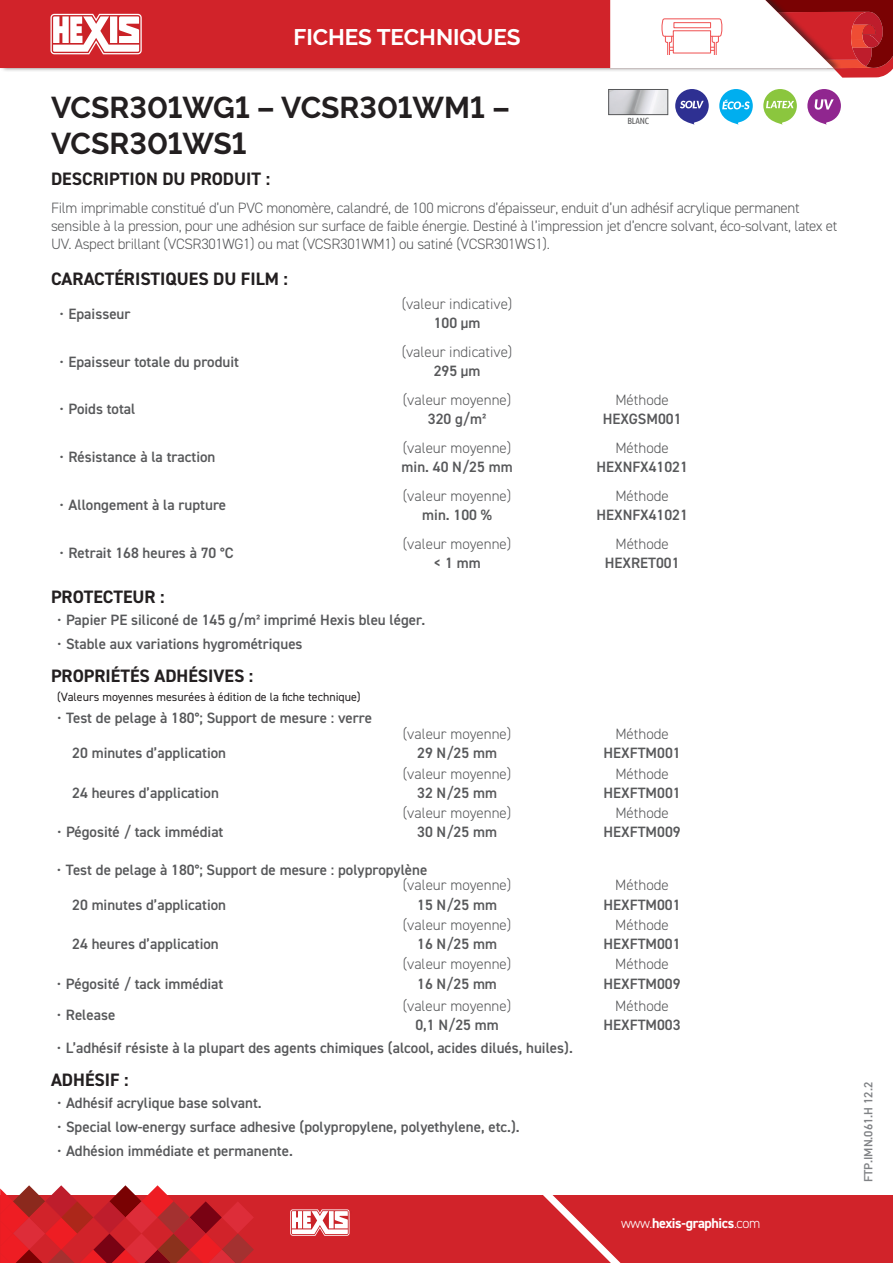
<style>
.page{position:relative;width:893px;height:1263px;background:#fff}
.page>*{position:absolute;margin:0;border:0;box-sizing:border-box;transform-origin:0 0}
.t1{font:700 30px/36px "Raleway";color:#231f20}
.t2{font:700 22.5px "Raleway";color:#fff}
.t3{font:700 18px "DIN2014";color:#231f20}
.t4{font:600 15px "DIN2014";color:#57585a}
.t5{font:300 15px/18px "DIN2014";letter-spacing:-.02em;color:#57585a}
.t6{font:300 15px "DIN2014";color:#57585a}
.t7{font:700 14.1px "DIN2014";letter-spacing:-.025em;color:#fff}
.t8{font:12px "DIN2014";color:#231f20}
.t9{font:600 12px "DIN2014";color:#808285}
.t10{font:9px "Ubuntu Condensed";letter-spacing:-.025em;color:#545557}
.s1{font-weight:400}
.s2{font-weight:300}
</style>
<div class="page">
<div style="left:0;top:0;width:841px;height:73px;background:#231f20;opacity:.6"></div>
<div style="left:0;top:0;width:610px;height:68px;background:#d1232a"></div>
<div style="left:0;top:1195px;width:893px;height:68px;background:#d1232a"></div>
<svg style="left:543px;top:1195px;width:78px;height:68px"></svg>
<svg style="left:50px;top:14px;width:95px;height:40px"></svg>
<svg style="left:290px;top:1209px;width:60px;height:27px;background:#edb5b6"></svg>
<svg style="left:0;top:1185px;width:254px;height:78px"></svg>
<svg style="left:610px;top:0;width:283px;height:78px"></svg>
<img style="left:610px;top:91px;width:56px;height:22px">
<div style="left:608px;top:89px;width:60px;height:26px;border:1px solid #57585a"></div>
<svg style="left:675px;top:89px;width:34px;height:36px"></svg>
<svg style="left:719px;top:89px;width:34px;height:36px"></svg>
<svg style="left:763px;top:89px;width:34px;height:36px"></svg>
<svg style="left:807px;top:89px;width:34px;height:36px"></svg>
<h2 class="t2" style="left:293px;top:24px;width:229px">FICHES TECHNIQUES</h2>
<h1 class="t1" style="left:51px;top:89px;width:461px">VCSR301WG1 – VCSR301WM1 –<br>VCSR301WS1</h1>
<p class="t10" style="left:627px;top:115px;width:23px">BLANC</p>
<p class="t3" style="left:51px;top:166px;width:221px">DESCRIPTION DU PRODUIT :</p>
<p class="t5" style="left:51px;top:199px;width:788px">Film imprimable constitué d’un PVC monomère, calandré, de 100 microns d’épaisseur, enduit d’un adhésif acrylique permanent sensible à la pression, pour une adhésion sur surface de faible énergie. Destiné à l’impression jet d’encre solvant, éco-solvant, latex et<br>UV. Aspect brillant (VCSR301WG1) ou mat (VCSR301WM1) ou satiné (VCSR301WS1).</p>
<p class="t3" style="left:51px;top:266px;width:238px">CARACTÉRISTIQUES DU FILM :</p>
<p class="t4" style="left:60px;top:303px;width:73px"><span class="s1">•</span> Epaisseur</p>
<p class="t6" style="left:402px;top:295px;width:112px">(valeur indicative)</p>
<p class="t4" style="left:434px;top:313px;width:48px">100 µm</p>
<p class="t4" style="left:60px;top:351px;width:181px"><span class="s1">•</span> Epaisseur totale du produit</p>
<p class="t4" style="left:60px;top:399px;width:77px"><span class="s1">•</span> Poids total</p>
<p class="t4" style="left:60px;top:447px;width:157px"><span class="s1">•</span> Résistance à la traction</p>
<p class="t4" style="left:60px;top:495px;width:168px"><span class="s1">•</span> Allongement à la rupture</p>
<p class="t4" style="left:60px;top:543px;width:176px"><span class="s1">•</span> Retrait 168 heures à 70 °C</p>
<p class="t6" style="left:402px;top:343px;width:112px">(valeur indicative)</p>
<p class="t4" style="left:434px;top:361px;width:48px">295 µm</p>
<p class="t6" style="left:403px;top:391px;width:110px">(valeur moyenne)</p>
<p class="t4" style="left:428px;top:409px;width:60px">320 g/m²</p>
<p class="t6" style="left:403px;top:438px;width:110px">(valeur moyenne)</p>
<p class="t4" style="left:402px;top:457px;width:113px">min. 40 N/25 mm</p>
<p class="t6" style="left:403px;top:486px;width:110px">(valeur moyenne)</p>
<p class="t4" style="left:422px;top:505px;width:71px">min. 100 %</p>
<p class="t6" style="left:403px;top:534px;width:110px">(valeur moyenne)</p>
<p class="t4" style="left:434px;top:553px;width:49px">&lt; 1 mm</p>
<p class="t3" style="left:51px;top:585px;width:115px">PROTECTEUR :</p>
<p class="t4" style="left:57px;top:610px;width:370px"><span class="s1">•</span> Papier PE siliconé de 145 g/m² imprimé Hexis bleu léger.</p>
<p class="t4" style="left:57px;top:634px;width:247px"><span class="s1">•</span> Stable aux variations hygrométriques</p>
<p class="t3" style="left:51px;top:663px;width:204px">PROPRIÉTÉS ADHÉSIVES :</p>
<p class="t8" style="left:57px;top:690px;width:305px">(Valeurs moyennes mesurées à édition de la fiche technique)</p>
<p class="t4" style="left:57px;top:708px;width:317px"><span class="s1">•</span> Test de pelage à 180°; Support de mesure : verre</p>
<p class="t4" style="left:72px;top:743px;width:155px">20 minutes d’application</p>
<p class="t6" style="left:403px;top:725px;width:110px">(valeur moyenne)</p>
<p class="t4" style="left:417px;top:743px;width:81px">29 N/25 mm</p>
<p class="t4" style="left:72px;top:783px;width:148px">24 heures d’application</p>
<p class="t4" style="left:57px;top:822px;width:168px"><span class="s1">•</span> Pégosité / tack immédiat</p>
<p class="t6" style="left:403px;top:764px;width:110px">(valeur moyenne)</p>
<p class="t4" style="left:417px;top:783px;width:81px">32 N/25 mm</p>
<p class="t6" style="left:403px;top:804px;width:110px">(valeur moyenne)</p>
<p class="t4" style="left:417px;top:822px;width:81px">30 N/25 mm</p>
<p class="t4" style="left:57px;top:859px;width:372px"><span class="s1">•</span> Test de pelage à 180°; Support de mesure : polypropylène</p>
<p class="t4" style="left:72px;top:894px;width:155px">20 minutes d’application</p>
<p class="t6" style="left:403px;top:876px;width:110px">(valeur moyenne)</p>
<p class="t4" style="left:417px;top:894px;width:81px">15 N/25 mm</p>
<p class="t4" style="left:72px;top:934px;width:148px">24 heures d’application</p>
<p class="t4" style="left:57px;top:973px;width:168px"><span class="s1">•</span> Pégosité / tack immédiat</p>
<p class="t4" style="left:57px;top:1005px;width:60px"><span class="s1">•</span> Release</p>
<p class="t6" style="left:403px;top:915px;width:110px">(valeur moyenne)</p>
<p class="t4" style="left:417px;top:934px;width:81px">16 N/25 mm</p>
<p class="t6" style="left:403px;top:955px;width:110px">(valeur moyenne)</p>
<p class="t4" style="left:417px;top:973px;width:81px">16 N/25 mm</p>
<p class="t6" style="left:403px;top:996px;width:110px">(valeur moyenne)</p>
<p class="t4" style="left:415px;top:1015px;width:85px">0,1 N/25 mm</p>
<p class="t4" style="left:57px;top:1038px;width:517px"><span class="s1">•</span> L’adhésif résiste à la plupart des agents chimiques (alcool, acides dilués, huiles).</p>
<p class="t3" style="left:51px;top:1068px;width:79px">ADHÉSIF :</p>
<p class="t4" style="left:57px;top:1093px;width:206px"><span class="s1">•</span> Adhésif acrylique base solvant.</p>
<p class="t4" style="left:57px;top:1117px;width:464px"><span class="s1">•</span> Special low-energy surface adhesive (polypropylene, polyethylene, etc.).</p>
<p class="t4" style="left:57px;top:1140px;width:237px"><span class="s1">•</span> Adhésion immédiate et permanente.</p>
<p class="t6" style="left:615px;top:391px;width:55px">Méthode</p>
<p class="t4" style="left:603px;top:409px;width:80px">HEXGSM001</p>
<p class="t6" style="left:615px;top:438px;width:55px">Méthode</p>
<p class="t4" style="left:596px;top:457px;width:93px">HEXNFX41021</p>
<p class="t6" style="left:615px;top:486px;width:55px">Méthode</p>
<p class="t4" style="left:596px;top:505px;width:93px">HEXNFX41021</p>
<p class="t6" style="left:615px;top:534px;width:55px">Méthode</p>
<p class="t4" style="left:605px;top:553px;width:76px">HEXRET001</p>
<p class="t6" style="left:615px;top:725px;width:55px">Méthode</p>
<p class="t4" style="left:603px;top:743px;width:79px">HEXFTM001</p>
<p class="t6" style="left:615px;top:764px;width:55px">Méthode</p>
<p class="t4" style="left:603px;top:783px;width:79px">HEXFTM001</p>
<p class="t6" style="left:615px;top:804px;width:55px">Méthode</p>
<p class="t4" style="left:603px;top:822px;width:79px">HEXFTM009</p>
<p class="t6" style="left:615px;top:876px;width:55px">Méthode</p>
<p class="t4" style="left:603px;top:894px;width:79px">HEXFTM001</p>
<p class="t6" style="left:615px;top:915px;width:55px">Méthode</p>
<p class="t4" style="left:603px;top:934px;width:79px">HEXFTM001</p>
<p class="t6" style="left:615px;top:955px;width:55px">Méthode</p>
<p class="t4" style="left:603px;top:973px;width:79px">HEXFTM009</p>
<p class="t6" style="left:615px;top:996px;width:55px">Méthode</p>
<p class="t4" style="left:603px;top:1015px;width:79px">HEXFTM003</p>
<p class="t7" style="left:621px;top:1214px;width:141px"><span class="s2">www.</span>hexis-graphics<span class="s2">.com</span></p>
<p class="t9" style="left:860px;top:1182px;width:102px;rotate:-90deg">FTP.IMN.061.H 12.2</p>
</div>
